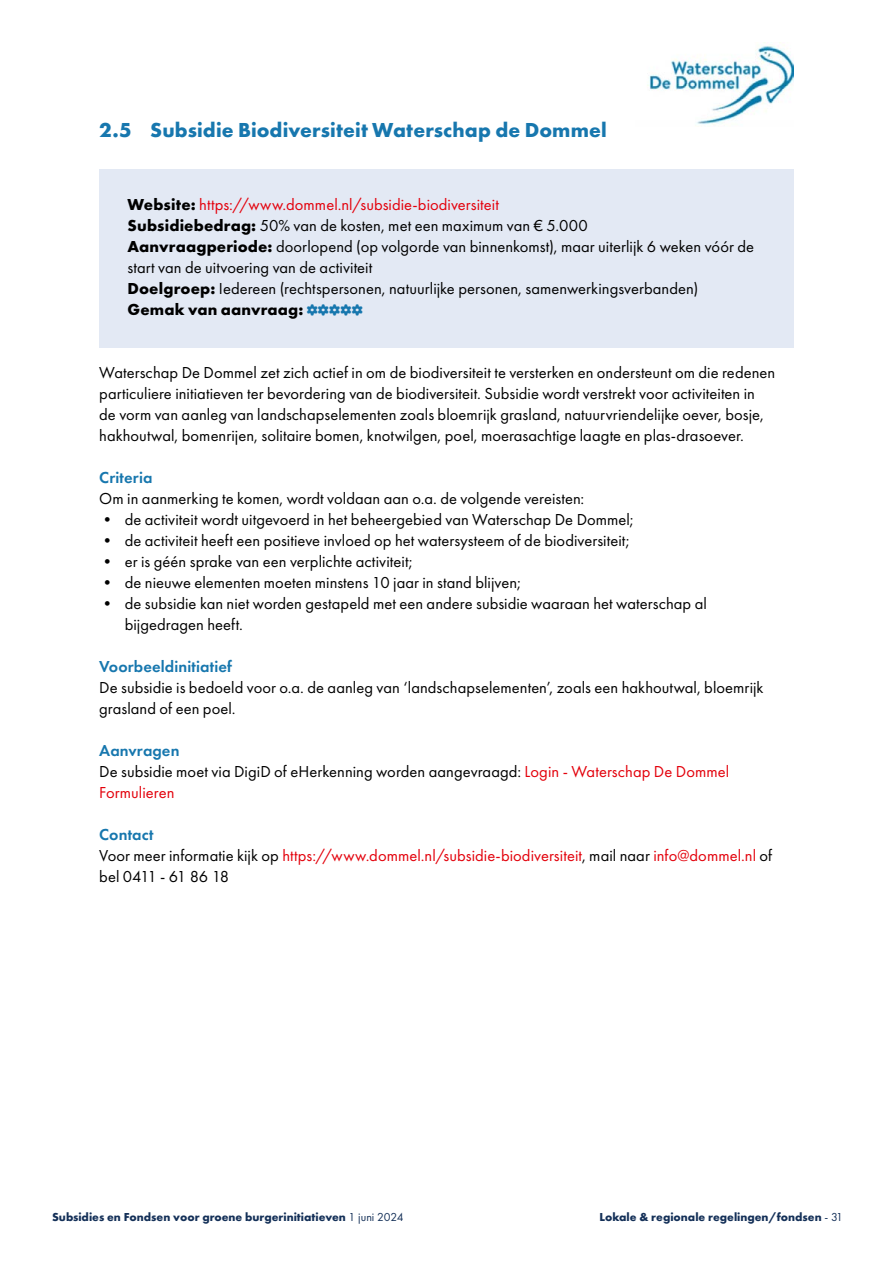
<style>
.page{position:relative;width:893px;height:1263px;background:#fff}
.page>*{position:absolute;margin:0;border:0;box-sizing:border-box;transform-origin:0 0}
.t1{font:700 21px "Futura PT";letter-spacing:.005em;color:#1777ae}
.Platte_tekst_-_11_14_pt{font:16.5px/21px "Futura PT";letter-spacing:.005em;color:#000}
.Kadertekst_blauw_-_11_14pt{font:16.5px/21px "Futura PT";letter-spacing:.005em;color:#000}
.Platte_tekst_-_11_14_pt-2{font:16.5px/21px "Futura PT";letter-spacing:.005em;color:#e3000b}
.Kadertekst_blauw_-_11_14pt-2{font:16.5px "Futura PT";letter-spacing:.005em;color:#e3000b}
.Subkop_3_blauw_-_Demi_ZN{font:600 16.5px "Futura PT";letter-spacing:.005em;color:#1777ae}
.Kadertekst_blauw_-_11_14pt-3{font:700 16.5px "Futura PT";letter-spacing:.01em;color:#000}
.t2{font:700 12px "Futura PT";color:#143058}
.s1{font-weight:700;color:#000}
.s2{font-weight:700}
.s3{color:#e3000b}
.s4{color:#000}
.s5{font-weight:400}
</style>
<div class="page">
<div style="left:99px;top:169px;width:695px;height:73px;background:#e3e9f4"></div>
<div style="left:99px;top:211px;width:695px;height:94px;background:#e3e9f4"></div>
<div style="left:99px;top:272px;width:695px;height:75px;background:#e3e9f4"></div>
<img style="left:647px;top:42px;width:147px;height:83px">
<p class="t1" style="left:99px;top:116px;width:509px">2.5 Subsidie Biodiversiteit Waterschap de Dommel</p>
<p class="Kadertekst_blauw_-_11_14pt-2" style="left:128px;top:195px;width:373px"><span class="s1">Website:</span> https://www.dommel.nl/subsidie-biodiversiteit</p>
<p class="Kadertekst_blauw_-_11_14pt" style="left:128px;top:215px;width:462px"><span class="s2">Subsidiebedrag:</span> 50% van de kosten, met een maximum van € 5.000</p>
<p class="Kadertekst_blauw_-_11_14pt" style="left:128px;top:236px;width:628px"><span class="s2">Aanvraagperiode:</span> doorlopend (op volgorde van binnenkomst), maar uiterlijk 6 weken vóór de start van de uitvoering van de activiteit</p>
<p class="Kadertekst_blauw_-_11_14pt" style="left:128px;top:278px;width:572px"><span class="s2">Doelgroep:</span> Iedereen (rechtspersonen, natuurlijke personen, samenwerkingsverbanden)</p>
<p class="Kadertekst_blauw_-_11_14pt-3" style="left:128px;top:299px;width:177px">Gemak van aanvraag:</p>
<p class="Platte_tekst_-_11_14_pt" style="left:99px;top:362px;width:678px">Waterschap De Dommel zet zich actief in om de biodiversiteit te versterken en ondersteunt om die redenen particuliere initiatieven ter bevordering van de biodiversiteit. Subsidie wordt verstrekt voor activiteiten in de vorm van aanleg van landschapselementen zoals bloemrijk grasland, natuurvriendelijke oever, bosje, hakhoutwal, bomenrijen, solitaire bomen, knotwilgen, poel, moerasachtige laagte en plas-drasoever.</p>
<p class="Subkop_3_blauw_-_Demi_ZN" style="left:99px;top:467px;width:55px">Criteria</p>
<p class="Platte_tekst_-_11_14_pt" style="left:99px;top:488px;width:486px">Om in aanmerking te komen, wordt voldaan aan o.a. de volgende vereisten:</p>
<p class="Platte_tekst_-_11_14_pt" style="left:99px;top:509px;width:536px">• de activiteit wordt uitgevoerd in het beheergebied van Waterschap De Dommel;</p>
<p class="Platte_tekst_-_11_14_pt" style="left:99px;top:530px;width:532px">• de activiteit heeft een positieve invloed op het watersysteem of de biodiversiteit;</p>
<p class="Platte_tekst_-_11_14_pt" style="left:99px;top:551px;width:315px">• er is géén sprake van een verplichte activiteit;</p>
<p class="Platte_tekst_-_11_14_pt" style="left:99px;top:572px;width:423px">• de nieuwe elementen moeten minstens 10 jaar in stand blijven;</p>
<p class="Platte_tekst_-_11_14_pt" style="left:125px;top:593px;width:584px;text-indent:-26px">• de subsidie kan niet worden gestapeld met een andere subsidie waaraan het waterschap al bijgedragen heeft.</p>
<p class="Subkop_3_blauw_-_Demi_ZN" style="left:99px;top:656px;width:134px">Voorbeeldinitiatief</p>
<p class="Platte_tekst_-_11_14_pt" style="left:99px;top:677px;width:666px">De subsidie is bedoeld voor o.a. de aanleg van ‘landschapselementen’, zoals een hakhoutwal, bloemrijk grasland of een poel.</p>
<p class="Subkop_3_blauw_-_Demi_ZN" style="left:99px;top:740px;width:82px">Aanvragen</p>
<p class="Platte_tekst_-_11_14_pt" style="left:99px;top:761px;width:631px">De subsidie moet via DigiD of eHerkenning worden aangevraagd: <span class="s3">Login - Waterschap De Dommel<br>Formulieren</span></p>
<p class="Subkop_3_blauw_-_Demi_ZN" style="left:99px;top:824px;width:56px">Contact</p>
<p class="Platte_tekst_-_11_14_pt-2" style="left:99px;top:845px;width:674px"><span class="s4">Voor meer informatie kijk op</span> https://www.dommel.nl/subsidie-biodiversiteit<span class="s4">, mail naar</span> info@dommel.nl <span class="s4">of bel 0411 - 61 86 18</span></p>
<p class="t2" style="left:52px;top:1209px;width:353px">Subsidies en Fondsen voor groene burgerinitiatieven <span class="s5">1 juni 2024</span></p>
<p class="t2" style="left:599px;top:1209px;width:245px">Lokale &amp; regionale regelingen/fondsen <span class="s5">- 31</span></p>
</div>
